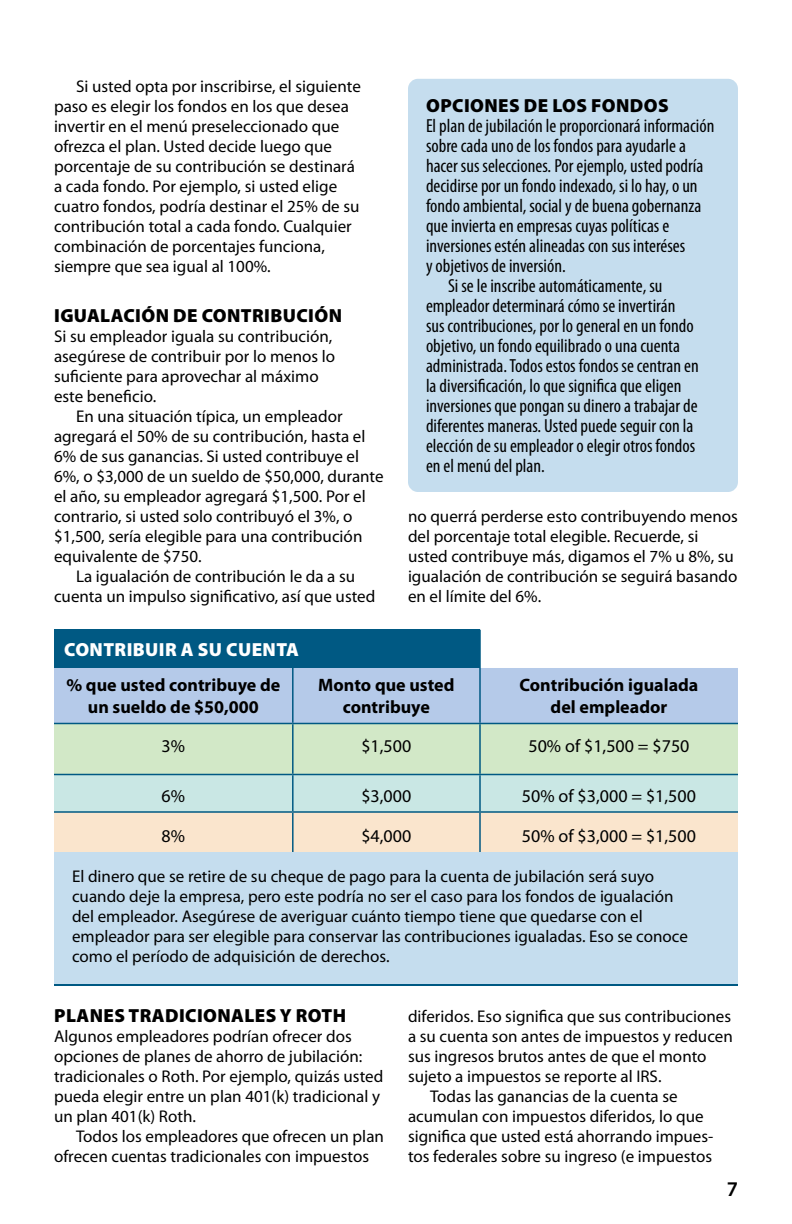
<style>
.page{position:relative;width:792px;height:1224px;background:#fff}
.page>*{position:absolute;margin:0;border:0;box-sizing:border-box;transform-origin:0 0}
.t1{font:600 21px "Myriad Pro";color:#000}
.t2{font:condensed 19px "Myriad Pro";color:#000}
.t3{font:900 19px "Myriad Pro";letter-spacing:.02em;color:#000}
.t4{font:900 19px "Myriad Pro";letter-spacing:.02em;color:#fff}
.t5{font:700 18px/22px "Myriad Pro";color:#000;text-align:center}
.t6{font:18px "Myriad Pro";color:#000}
.t7{font:17px/20px "Myriad Pro";color:#000}
</style>
<div class="page">
<div style="left:54px;top:852px;width:684px;height:134px;background:#c5ddee"></div>
<hr style="left:54px;top:984px;width:684px;height:2px;background:#005983">
<div style="left:408px;top:79px;width:330px;height:413px;background:#c5ddee;border-radius:10px"></div>
<div style="left:54px;top:630px;width:426px;height:38px;background:#005983"></div>
<hr style="left:479px;top:630px;width:2px;height:38px;background:#005983">
<svg style="left:54px;top:668px;width:684px;height:184px"></svg>
<hr style="left:54px;top:811px;width:239px;height:2px;background:#005983">
<hr style="left:293px;top:811px;width:187px;height:2px;background:#005983">
<hr style="left:292px;top:813px;width:2px;height:39px;background:#005983">
<hr style="left:480px;top:811px;width:230px;height:2px;background:#005983">
<hr style="left:479px;top:813px;width:2px;height:39px;background:#005983">
<hr style="left:710px;top:811px;width:28px;height:2px;background:#005983">
<p class="t7" style="left:54px;top:77px;width:308px;text-indent:22px">Si usted opta por inscribirse, el siguiente paso es elegir los fondos en los que desea invertir en el menú preseleccionado que ofrezca el plan. Usted decide luego que porcentaje de su contribución se destinará a cada fondo. Por ejemplo, si usted elige cuatro fondos, podría destinar el 25% de su contribución total a cada fondo. Cualquier combinación de porcentajes funciona, siempre que sea igual al 100%.</p>
<p class="t3" style="left:54px;top:305px;width:289px">IGUALACIÓN DE CONTRIBUCIÓN</p>
<p class="t7" style="left:54px;top:327px;width:283px">Si su empleador iguala su contribución, asegúrese de contribuir por lo menos lo suficiente para aprovechar al máximo este beneficio.</p>
<p class="t7" style="left:76px;top:407px;width:268px">En una situación típica, un empleador</p>
<p class="t7" style="left:54px;top:427px;width:313px">agregará el 50% de su contribución, hasta el</p>
<p class="t7" style="left:54px;top:447px;width:307px">6% de sus ganancias. Si usted contribuye el</p>
<p class="t7" style="left:54px;top:467px;width:331px">6%, o $3,000 de un sueldo de $50,000, durante</p>
<p class="t7" style="left:54px;top:487px;width:313px">el año, su empleador agregará $1,500. Por el</p>
<p class="t7" style="left:54px;top:507px;width:300px">contrario, si usted solo contribuyó el 3%, o</p>
<p class="t7" style="left:54px;top:527px;width:310px">$1,500, sería elegible para una contribución</p>
<p class="t7" style="left:54px;top:547px;width:149px">equivalente de $750.</p>
<p class="t7" style="left:76px;top:567px;width:281px">La igualación de contribución le da a su</p>
<p class="t7" style="left:54px;top:587px;width:323px">cuenta un impulso significativo, así que usted</p>
<p class="t3" style="left:426px;top:95px;width:244px">OPCIONES DE LOS FONDOS</p>
<p class="t2" style="left:426px;top:114px;width:290px">El plan de jubilación le proporcionará información</p>
<p class="t2" style="left:426px;top:134px;width:262px">sobre cada uno de los fondos para ayudarle a</p>
<p class="t2" style="left:426px;top:154px;width:279px">hacer sus selecciones. Por ejemplo, usted podría</p>
<p class="t2" style="left:426px;top:174px;width:273px">decidirse por un fondo indexado, si lo hay, o un</p>
<p class="t2" style="left:426px;top:194px;width:277px">fondo ambiental, social y de buena gobernanza</p>
<p class="t2" style="left:426px;top:214px;width:245px">que invierta en empresas cuyas políticas e</p>
<p class="t2" style="left:426px;top:234px;width:261px">inversiones estén alineadas con sus interéses</p>
<p class="t2" style="left:426px;top:254px;width:141px">y objetivos de inversión.</p>
<p class="t2" style="left:448px;top:274px;width:216px">Si se le inscribe automáticamente, su</p>
<p class="t2" style="left:426px;top:294px;width:251px">empleador determinará cómo se invertirán</p>
<p class="t2" style="left:426px;top:314px;width:269px">sus contribuciones, por lo general en un fondo</p>
<p class="t2" style="left:426px;top:334px;width:256px">objetivo, un fondo equilibrado o una cuenta</p>
<p class="t2" style="left:426px;top:354px;width:274px">administrada. Todos estos fondos se centran en</p>
<p class="t2" style="left:426px;top:374px;width:257px">la diversificación, lo que significa que eligen</p>
<p class="t2" style="left:426px;top:394px;width:273px">inversiones que pongan su dinero a trabajar de</p>
<p class="t2" style="left:426px;top:414px;width:269px">diferentes maneras. Usted puede seguir con la</p>
<p class="t2" style="left:426px;top:434px;width:271px">elección de su empleador o elegir otros fondos</p>
<p class="t2" style="left:426px;top:454px;width:120px">en el menú del plan.</p>
<p class="t7" style="left:408px;top:507px;width:331px">no querrá perderse esto contribuyendo menos del porcentaje total elegible. Recuerde, si usted contribuye más, digamos el 7% u 8%, su igualación de contribución se seguirá basando en el límite del 6%.</p>
<p class="t4" style="left:64px;top:639px;width:236px">CONTRIBUIR A SU CUENTA</p>
<p class="t5" style="left:66px;top:674px;width:215px">% que usted contribuye de un sueldo de $50,000</p>
<p class="t5" style="left:318px;top:674px;width:138px">Monto que usted contribuye</p>
<p class="t5" style="left:520px;top:674px;width:180px">Contribución igualada del empleador</p>
<p class="t6" style="left:162px;top:736px;width:25px">3%</p>
<p class="t6" style="left:361px;top:736px;width:51px">$1,500</p>
<p class="t6" style="left:528px;top:736px;width:163px">50% of $1,500 = $750</p>
<p class="t6" style="left:162px;top:786px;width:25px">6%</p>
<p class="t6" style="left:361px;top:786px;width:51px">$3,000</p>
<p class="t6" style="left:522px;top:786px;width:176px">50% of $3,000 = $1,500</p>
<p class="t6" style="left:162px;top:826px;width:25px">8%</p>
<p class="t6" style="left:361px;top:826px;width:51px">$4,000</p>
<p class="t6" style="left:522px;top:826px;width:176px">50% of $3,000 = $1,500</p>
<p class="t7" style="left:72px;top:867px;width:617px">El dinero que se retire de su cheque de pago para la cuenta de jubilación será suyo cuando deje la empresa, pero este podría no ser el caso para los fondos de igualación del empleador. Asegúrese de averiguar cuánto tiempo tiene que quedarse con el empleador para ser elegible para conservar las contribuciones igualadas. Eso se conoce como el período de adquisición de derechos.</p>
<p class="t3" style="left:54px;top:1005px;width:293px">PLANES TRADICIONALES Y ROTH</p>
<p class="t7" style="left:54px;top:1027px;width:331px">Algunos empleadores podrían ofrecer dos opciones de planes de ahorro de jubilación: tradicionales o Roth. Por ejemplo, quizás usted pueda elegir entre un plan 401(k) tradicional y un plan 401(k) Roth.</p>
<p class="t7" style="left:54px;top:1127px;width:331px;text-indent:22px">Todos los empleadores que ofrecen un plan ofrecen cuentas tradicionales con impuestos</p>
<p class="t7" style="left:408px;top:1007px;width:325px">diferidos. Eso significa que sus contribuciones</p>
<p class="t7" style="left:408px;top:1027px;width:326px">a su cuenta son antes de impuestos y reducen</p>
<p class="t7" style="left:408px;top:1047px;width:300px">sus ingresos brutos antes de que el monto</p>
<p class="t7" style="left:408px;top:1067px;width:255px">sujeto a impuestos se reporte al IRS.</p>
<p class="t7" style="left:430px;top:1087px;width:249px">Todas las ganancias de la cuenta se</p>
<p class="t7" style="left:408px;top:1107px;width:297px">acumulan con impuestos diferidos, lo que</p>
<p class="t7" style="left:408px;top:1127px;width:307px">significa que usted está ahorrando impues-</p>
<p class="t7" style="left:408px;top:1147px;width:306px">tos federales sobre su ingreso (e impuestos</p>
<p class="t1" style="left:727px;top:1176px;width:13px">7</p>
</div>
